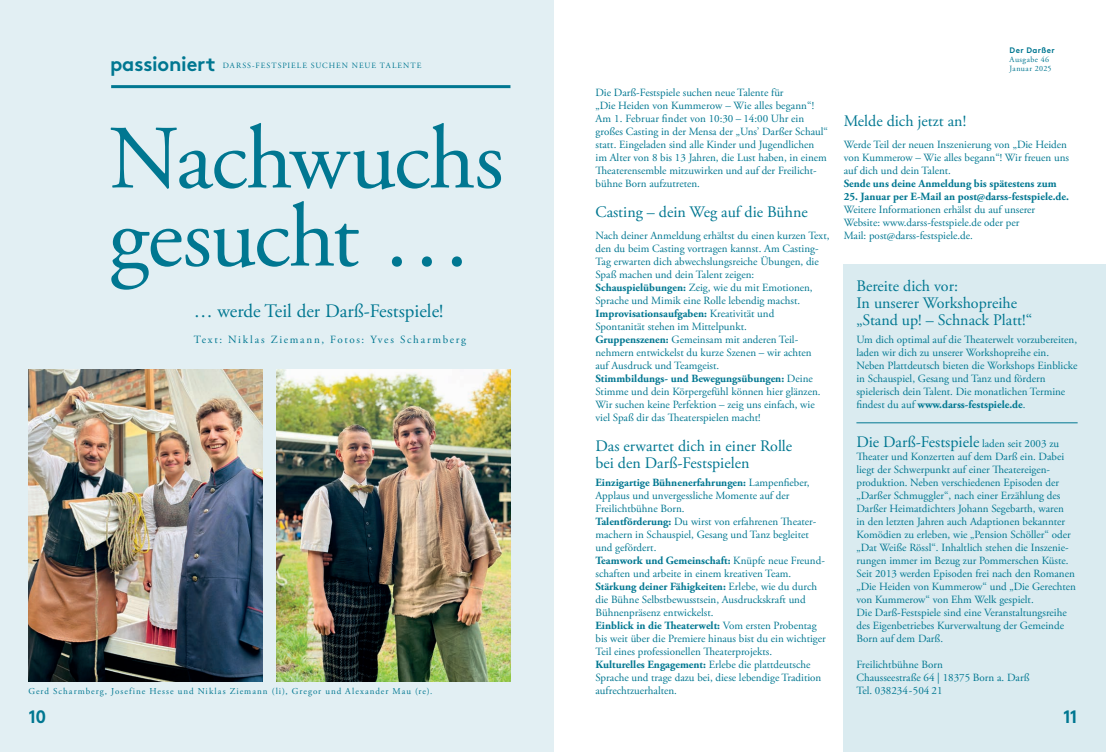
<style>
.page{position:relative;width:1106px;height:752px;background:#fff}
.page>*{position:absolute;margin:0;border:0;box-sizing:border-box;transform-origin:0 0}
.t1{font:90px/78px "Adobe Garamond Pro";letter-spacing:-.015em;color:#007791}
.t2{font:20px "Brown Std Bold Alt";letter-spacing:-.01em;color:#007791}
.t3{font:19px "Adobe Garamond Pro";color:#007791}
.t4{font:18px "Brown Std Bold Alt";color:#007791}
.t5{font:16px/17px "Adobe Garamond Pro";color:#007791}
.t6{font:11px/13px "Adobe Garamond Pro";color:#007791}
.t7{font:700 11px "Adobe Garamond Pro";color:#007791}
.t8{font:11px "Adobe Garamond Pro";letter-spacing:.155em;color:#007791}
.t9{font:9px "Adobe Garamond Pro";letter-spacing:.115em;color:#007791}
.t10{font:8px "Adobe Garamond Pro";letter-spacing:.11em;color:#007791}
.t11{font:8px/9px "Adobe Garamond Pro";letter-spacing:.055em;color:#007791}
.t12{font:8px "Brown Std Bold Alt";letter-spacing:.055em;color:#007791}
.s1{font-weight:700}
.s2{font-size:11px}
</style>
<div class="page">
<div style="left:843px;top:265px;width:263px;height:486px;background:#daebf0"></div>
<div style="left:0;top:0;width:553px;height:751px;background:#e2eff3"></div>
<hr style="left:111px;top:85px;width:399px;height:3px;background:#007791">
<img style="left:28px;top:369px;width:234px;height:312px">
<img style="left:276px;top:369px;width:234px;height:312px">
<hr style="left:856px;top:422px;width:221px;height:1px;background:#007791">
<h2 class="t2" style="left:110px;top:52px;width:107px">passioniert</h2>
<p class="t10" style="left:223px;top:61px;width:200px">DARSS-FESTSPIELE SUCHEN NEUE TALENTE</p>
<h1 class="t1" style="left:109px;top:123px;width:396px">Nachwuchs gesucht …</h1>
<h3 class="t3" style="left:194px;top:300px;width:251px">… werde Teil der Darß-Festspiele!</h3>
<p class="t8" style="left:194px;top:333px;width:274px">Text: Niklas Ziemann, Fotos: Yves Scharmberg</p>
<p class="t9" style="left:28px;top:685px;width:405px">Gerd Scharmberg, Josefine Hesse und Niklas Ziemann (li), Gregor und Alexander Mau (re).</p>
<h3 class="t4" style="left:28px;top:705px;width:20px">10</h3>
<p class="t6" style="left:595px;top:86px;width:234px">Die Darß-Festspiele suchen neue Talente für<br>„Die Heiden von Kummerow – Wie alles begann“!<br>Am 1. Februar findet von 10:30 – 14:00 Uhr ein großes Casting in der Mensa der „Uns’ Darßer Schaul“ statt. Eingeladen sind alle Kinder und Jugendlichen im Alter von 8 bis 13 Jahren, die Lust haben, in einem Theaterensemble mitzuwirken und auf der Freilicht&shy;bühne Born aufzutreten.</p>
<h3 class="t5" style="left:595px;top:204px;width:214px">Casting – dein Weg auf die Bühne</h3>
<p class="t6" style="left:595px;top:229px;width:235px">Nach deiner Anmeldung erhältst du einen kurzen Text, den du beim Casting vortragen kannst. Am Casting-Tag erwarten dich abwechslungsreiche Übungen, die Spaß machen und dein Talent zeigen:<br><span class="s1">Schauspielübungen:</span> Zeig, wie du mit Emotionen, Sprache und Mimik eine Rolle lebendig machst.<br><span class="s1">Improvisationsaufgaben:</span> Kreativität und<br>Spontanität stehen im Mittelpunkt.<br><span class="s1">Gruppenszenen:</span> Gemeinsam mit anderen Teil&shy;nehmern entwickelst du kurze Szenen – wir achten<br>auf Ausdruck und Teamgeist.<br><span class="s1">Stimmbildungs- und Bewegungsübungen:</span> Deine Stimme und dein Körpergefühl können hier glänzen.<br>Wir suchen keine Perfektion – zeig uns einfach, wie viel Spaß dir das Theaterspielen macht!</p>
<h3 class="t5" style="left:595px;top:438px;width:198px">Das erwartet dich in einer Rolle bei den Darß-Festspielen</h3>
<p class="t6" style="left:595px;top:476px;width:232px"><span class="s1">Einzigartige Bühnenerfahrungen:</span> Lampenfieber, Applaus und unvergessliche Momente auf der Freilichtbühne Born.<br><span class="s1">Talentförderung:</span> Du wirst von erfahrenen Theater&shy;machern in Schauspiel, Gesang und Tanz begleitet und gefördert.<br><span class="s1">Teamwork und Gemeinschaft:</span> Knüpfe neue Freund&shy;schaften und arbeite in einem kreativen Team.<br><span class="s1">Stärkung deiner Fähigkeiten:</span> Erlebe, wie du durch die Bühne Selbstbewusstsein, Ausdruckskraft und Bühnenpräsenz entwickelst.<br><span class="s1">Einblick in die Theaterwelt:</span> Vom ersten Probentag bis weit über die Premiere hinaus bist du ein wichtiger Teil eines professionellen Theaterprojekts.<br><span class="s1">Kulturelles Engagement:</span> Erlebe die plattdeutsche Sprache und trage dazu bei, diese lebendige Tradition aufrechtzuerhalten.</p>
<p class="t12" style="left:1009px;top:45px;width:47px">Der Darßer</p>
<p class="t11" style="left:1009px;top:55px;width:44px">Ausgabe 46<br>Januar 2025</p>
<h3 class="t5" style="left:843px;top:113px;width:124px">Melde dich jetzt an!</h3>
<p class="t6" style="left:843px;top:138px;width:227px">Werde Teil der neuen Inszenierung von „Die Heiden von Kummerow – Wie alles begann“! Wir freuen uns auf dich und dein Talent.</p>
<p class="t7" style="left:843px;top:177px;width:214px">Sende uns deine Anmeldung bis spätestens zum</p>
<p class="t7" style="left:843px;top:190px;width:227px">25. Januar per E-Mail an post@darss-festspiele.de.</p>
<p class="t6" style="left:843px;top:203px;width:193px">Weitere Informationen erhälst du auf unserer<br>Website: www.darss-festspiele.de oder per<br>Mail: post@darss-festspiele.de.</p>
<h3 class="t5" style="left:856px;top:278px;width:177px">Bereite dich vor:<br>In unserer Workshopreihe „Stand up! – Schnack Platt!“</h3>
<p class="t6" style="left:856px;top:333px;width:222px">Um dich optimal auf die Theaterwelt vorzubereiten, laden wir dich zu unserer Workshopreihe ein.<br>Neben Plattdeutsch bieten die Workshops Einblicke in Schauspiel, Gesang und Tanz und fördern spielerisch dein Talent. Die monatlichen Termine findest du auf <span class="s1">www.darss-festspiele.de</span>.</p>
<h3 class="t5" style="left:856px;top:434px;width:204px">Die Darß-Festspiele <span class="s2">laden seit 2003 zu</span></h3>
<p class="t6" style="left:856px;top:450px;width:221px">Theater und Konzerten auf dem Darß ein. Dabei liegt der Schwerpunkt auf einer Theatereigen&shy;produktion. Neben verschiedenen Episoden der „Darßer Schmuggler“, nach einer Erzählung des Darßer Heimatdichters Johann Segebarth, waren<br>in den letzten Jahren auch Adaptionen bekannter Komödien zu erleben, wie „Pension Schöller“ oder „Dat Weiße Rössl“. Inhaltlich stehen die Inszenie&shy;rungen immer im Bezug zur Pommerschen Küste.<br>Seit 2013 werden Episoden frei nach den Romanen „Die Heiden von Kummerow“ und „Die Gerechten von Kummerow“ von Ehm Welk gespielt.<br>Die Darß-Festspiele sind eine Veranstaltungsreihe des Eigenbetriebes Kurverwaltung der Gemeinde Born auf dem Darß.</p>
<p class="t6" style="left:856px;top:658px;width:174px">Freilichtbühne Born<br>Chausseestraße 64 | 18375 Born a. Darß<br>Tel. 038234-504 21</p>
<h3 class="t4" style="left:1063px;top:705px;width:16px">11</h3>
</div>
